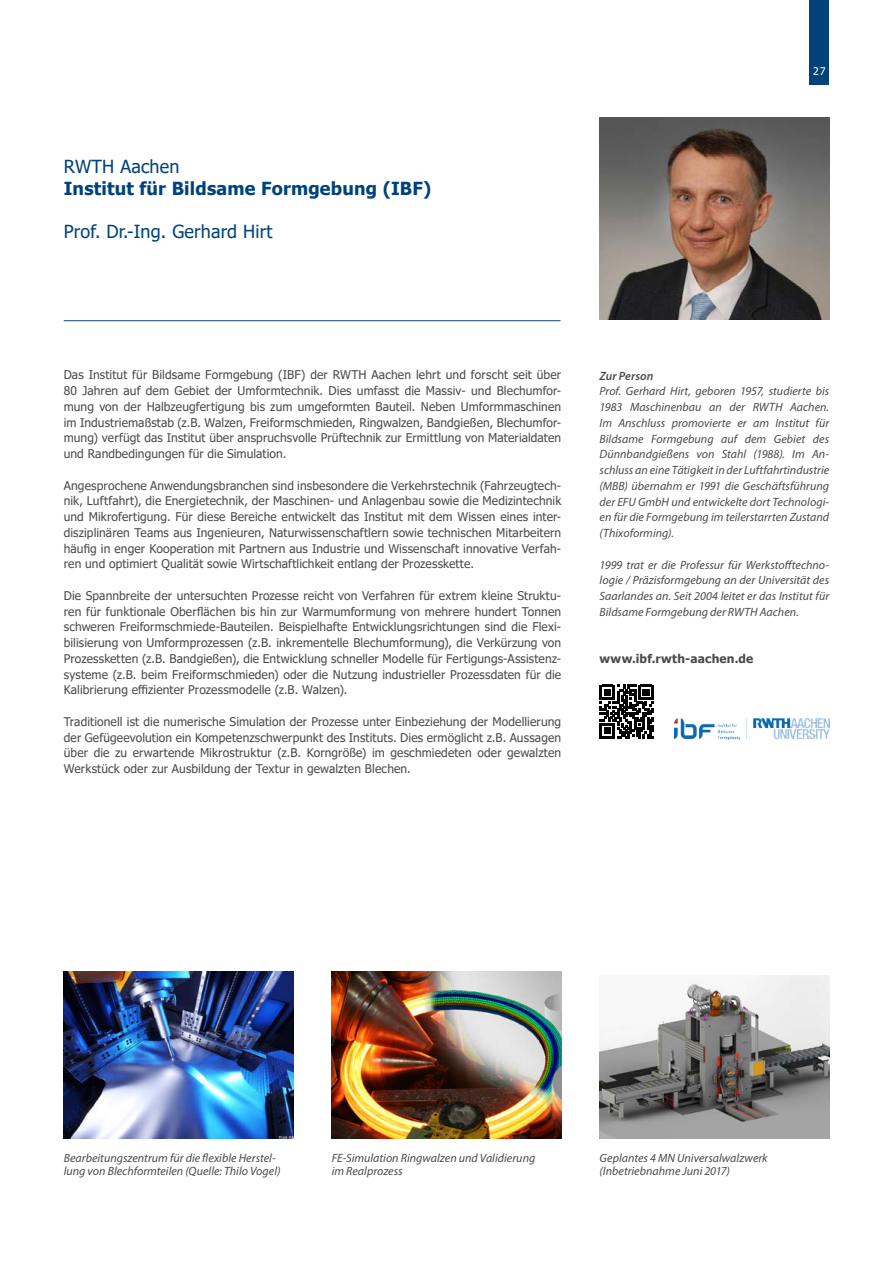
<style>
.page{position:relative;width:893px;height:1263px;background:#fff}
.page>*{position:absolute;margin:0;border:0;box-sizing:border-box;transform-origin:0 0}
.t1{font:18px "Tahoma";letter-spacing:.01em;color:#004279}
.t2{font:700 18px "Tahoma";letter-spacing:.01em;color:#004279}
.t3{font:12px/15.8px "Tahoma";letter-spacing:.01em;color:#4a4a4c;text-align:justify}
.t4{font:italic 12px/15.8px "Myriad Pro";color:#4a4a4c}
.t5{font:700 12px "Tahoma";letter-spacing:.02em;color:#4a4a4c}
.t6{font:italic 600 12px "Myriad Pro";letter-spacing:.01em;color:#4a4a4c}
.t7{font:10.5px "Tahoma";color:#fff}
</style>
<div class="page">
<div style="left:810px;top:0;width:19px;height:85px;background:#004279"></div>
<svg style="left:600px;top:685px;width:53px;height:53px"></svg>
<img style="left:600px;top:975px;width:229px;height:163px">
<img style="left:332px;top:972px;width:229px;height:166px">
<img style="left:64px;top:972px;width:229px;height:166px">
<img style="left:674px;top:719px;width:155px;height:20px">
<img style="left:600px;top:117px;width:229px;height:203px">
<hr style="left:64px;top:320px;width:497px;height:1px;background:#004279">
<h1 class="t1" style="left:64px;top:155px;width:117px">RWTH Aachen</h1>
<h1 class="t2" style="left:64px;top:176px;width:369px">Institut für Bildsame Formgebung (IBF)</h1>
<h1 class="t1" style="left:64px;top:219px;width:210px">Prof. Dr.-Ing. Gerhard Hirt</h1>
<p class="t7" style="left:813px;top:64px;width:14px">27</p>
<p class="t3" style="left:64px;top:368px;width:499px">Das Institut für Bildsame Formgebung (IBF) der RWTH Aachen lehrt und forscht seit über 80 Jahren auf dem Gebiet der Umformtechnik. Dies umfasst die Massiv- und Blechumfor&shy;mung von der Halbzeugfertigung bis zum umgeformten Bauteil. Neben Umformmaschinen im Industriemaßstab (z.B. Walzen, Freiformschmieden, Ringwalzen, Bandgießen, Blechumfor&shy;mung) verfügt das Institut über anspruchsvolle Prüftechnik zur Ermittlung von Materialdaten und Randbedingungen für die Simulation.</p>
<p class="t3" style="left:64px;top:478px;width:499px">Angesprochene Anwendungsbranchen sind insbesondere die Verkehrstechnik (Fahrzeugtech&shy;nik, Luftfahrt), die Energietechnik, der Maschinen- und Anlagenbau sowie die Medizintechnik und Mikrofertigung. Für diese Bereiche entwickelt das Institut mit dem Wissen eines inter&shy;disziplinären Teams aus Ingenieuren, Naturwissenschaftlern sowie technischen Mitarbeitern häufig in enger Kooperation mit Partnern aus Industrie und Wissenschaft innovative Verfah&shy;ren und optimiert Qualität sowie Wirtschaftlichkeit entlang der Prozesskette.</p>
<p class="t3" style="left:64px;top:588px;width:499px">Die Spannbreite der untersuchten Prozesse reicht von Verfahren für extrem kleine Struktu&shy;ren für funktionale Oberflächen bis hin zur Warmumformung von mehrere hundert Tonnen schweren Freiformschmiede-Bauteilen. Beispielhafte Entwicklungsrichtungen sind die Flexi&shy;bilisierung von Umformprozessen (z.B. inkrementelle Blechumformung), die Verkürzung von Prozessketten (z.B. Bandgießen), die Entwicklung schneller Modelle für Fertigungs-Assistenz&shy;systeme (z.B. beim Freiformschmieden) oder die Nutzung industrieller Prozessdaten für die Kalibrierung effizienter Prozessmodelle (z.B. Walzen).</p>
<p class="t3" style="left:64px;top:714px;width:499px">Traditionell ist die numerische Simulation der Prozesse unter Einbeziehung der Modellierung der Gefügeevolution ein Kompetenzschwerpunkt des Instituts. Dies ermöglicht z.B. Aussagen über die zu erwartende Mikrostruktur (z.B. Korngröße) im geschmiedeten oder gewalzten Werkstück oder zur Ausbildung der Textur in gewalzten Blechen.</p>
<p class="t6" style="left:600px;top:368px;width:55px">Zur Person</p>
<p class="t4" style="left:600px;top:383px;width:231px;text-align:justify">Prof. Gerhard Hirt, geboren 1957, studierte bis 1983 Maschinenbau an der RWTH Aachen.<br>Im Anschluss promovierte er am Institut für Bildsame Formgebung auf dem Gebiet des Dünnbandgießens von Stahl (1988). Im An&shy;schluss an eine Tätigkeit in der Luftfahrtindustrie (MBB) übernahm er 1991 die Geschäftsführung der EFU GmbH und entwickelte dort Technologi&shy;en für die Formgebung im teilerstarrten Zustand (Thixoforming).</p>
<p class="t4" style="left:600px;top:556px;width:231px;text-align:justify">1999 trat er die Professur für Werkstofftechno&shy;logie / Präzisformgebung an der Universität des Saarlandes an. Seit 2004 leitet er das Institut für Bildsame Formgebung der RWTH Aachen.</p>
<p class="t5" style="left:600px;top:650px;width:155px">www.ibf.rwth-aachen.de</p>
<p class="t4" style="left:64px;top:1151px;width:218px;line-height:13.2px">Bearbeitungszentrum für die flexible Herstel&shy;lung von Blechformteilen (Quelle: Thilo Vogel)</p>
<p class="t4" style="left:332px;top:1151px;width:205px;line-height:13.2px">FE-Simulation Ringwalzen und Validierung im Realprozess</p>
<p class="t4" style="left:600px;top:1151px;width:170px;line-height:13.2px">Geplantes 4 MN Universalwalzwerk (Inbetriebnahme Juni 2017)</p>
</div>
